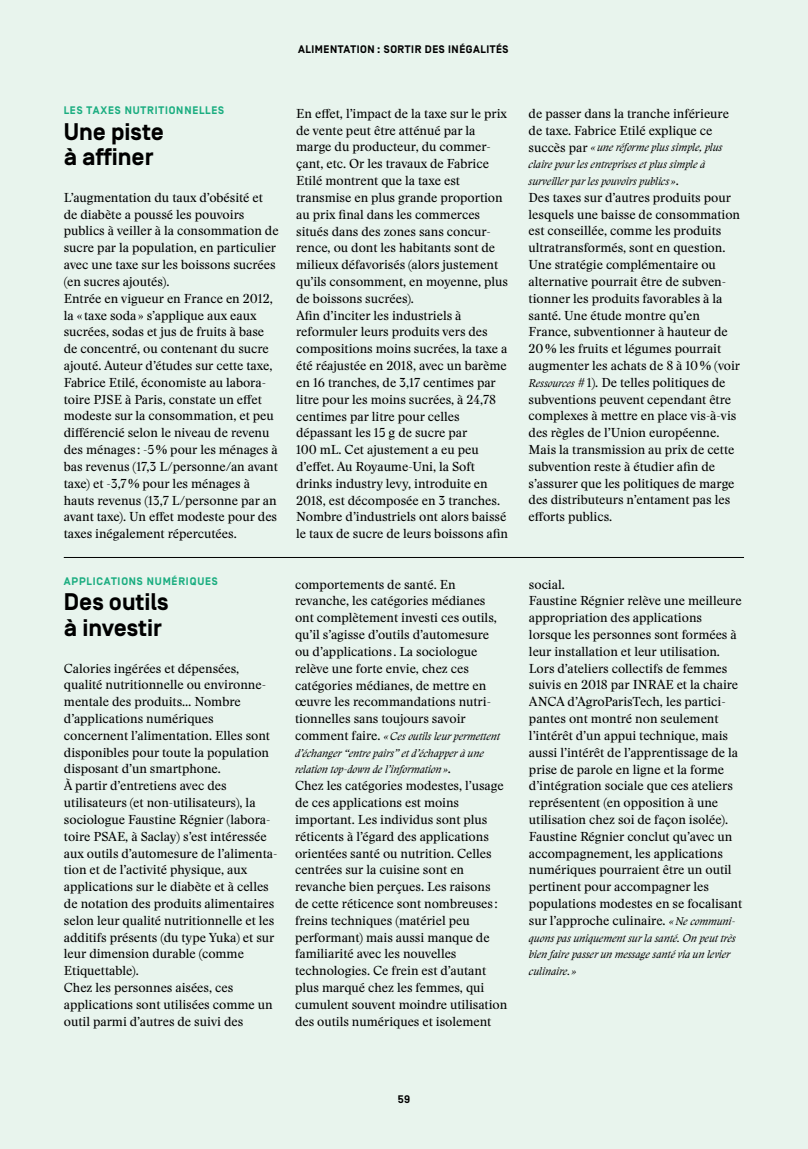
<style>
.page{position:relative;width:808px;height:1149px;background:#fff}
.page>*{position:absolute;margin:0;border:0;box-sizing:border-box;transform-origin:0 0}
.t1{font:700 24px/25.5px "Simplon Norm";color:#000}
.t2{font:12.75px/16.8px "Stanley";letter-spacing:-.005em;color:#000}
.t3{font:italic 10.95px/16.8px "Stanley";letter-spacing:-.005em;color:#000}
.t4{font:700 10.95px "Simplon Norm";letter-spacing:.075em;color:#1aad80}
.t5{font:700 10.95px "Simplon Norm";letter-spacing:.05em;color:#000}
.s1{font-style:normal;font-size:12.75px}
.s2{font-style:italic;font-size:10.95px}
</style>
<div class="page">
<div style="left:0;top:0;width:808px;height:1148px;background:#e8f4ed"></div>
<hr style="left:64px;top:557px;width:680px;height:1px;background:#000">
<p class="t5" style="left:298px;top:44px;width:212px">ALIMENTATION : SORTIR DES INÉGALITÉS</p>
<p class="t4" style="left:64px;top:104px;width:162px">LES TAXES NUTRITIONNELLES</p>
<h1 class="t1" style="left:64px;top:120px;width:102px">Une piste à affiner</h1>
<p class="t2" style="left:64px;top:189px;width:216px">L’augmentation du taux d’obésité et de diabète a poussé les pouvoirs publics à veiller à la consommation de sucre par la population, en particulier avec une taxe sur les boissons sucrées (en sucres ajoutés).<br>Entrée en vigueur en France en 2012, la « taxe soda » s’applique aux eaux sucrées, sodas et jus de fruits à base de concentré, ou contenant du sucre ajouté. Auteur d’études sur cette taxe, Fabrice Etilé, économiste au labora&shy;toire PJSE à Paris, constate un effet modeste sur la consommation, et peu différencié selon le niveau de revenu des ménages : -5 % pour les ménages à bas revenus (17,3 L/personne/an avant taxe) et -3,7 % pour les ménages à hauts revenus (13,7 L/personne par an avant taxe). Un effet modeste pour des taxes inégalement répercutées.</p>
<p class="t4" style="left:64px;top:575px;width:155px">APPLICATIONS NUMÉRIQUES</p>
<h1 class="t1" style="left:64px;top:590px;width:106px">Des outils à investir</h1>
<p class="t2" style="left:64px;top:659px;width:215px">Calories ingérées et dépensées, qualité nutritionnelle ou environne&shy;mentale des produits… Nombre d’applications numériques concernent l’alimentation. Elles sont disponibles pour toute la population disposant d’un smartphone.<br>À partir d’entretiens avec des utilisateurs (et non-utilisateurs), la sociologue Faustine Régnier (labora&shy;toire PSAE, à Saclay) s’est intéressée aux outils d’automesure de l’alimenta&shy;tion et de l’activité physique, aux applications sur le diabète et à celles de notation des produits alimentaires selon leur qualité nutritionnelle et les additifs présents (du type Yuka) et sur leur dimension durable (comme Etiquettable).<br>Chez les personnes aisées, ces applications sont utilisées comme un outil parmi d’autres de suivi des</p>
<p class="t2" style="left:296px;top:105px;width:213px">En effet, l’impact de la taxe sur le prix de vente peut être atténué par la marge du producteur, du commer&shy;çant, etc. Or les travaux de Fabrice Etilé montrent que la taxe est transmise en plus grande proportion au prix final dans les commerces situés dans des zones sans concur&shy;rence, ou dont les habitants sont de milieux défavorisés (alors justement qu’ils consomment, en moyenne, plus de boissons sucrées).<br>Afin d’inciter les industriels à reformuler leurs produits vers des compositions moins sucrées, la taxe a été réajustée en 2018, avec un barème en 16 tranches, de 3,17 centimes par litre pour les moins sucrées, à 24,78 centimes par litre pour celles dépassant les 15 g de sucre par<br>100 mL. Cet ajustement a eu peu d’effet. Au Royaume-Uni, la Soft drinks industry levy, introduite en 2018, est décomposée en 3 tranches.<br>Nombre d’industriels ont alors baissé le taux de sucre de leurs boissons afin</p>
<p class="t2" style="left:529px;top:105px;width:202px">de passer dans la tranche inférieure de taxe. Fabrice Etilé explique ce</p>
<p class="t3" style="left:529px;top:139px;width:195px"><span class="s1">succès par</span> « une réforme plus simple, plus claire pour les entreprises et plus simple à surveiller par les pouvoirs publics »<span class="s1">.</span></p>
<p class="t2" style="left:529px;top:189px;width:213px">Des taxes sur d’autres produits pour lesquels une baisse de consommation est conseillée, comme les produits ultratransformés, sont en question.<br>Une stratégie complémentaire ou alternative pourrait être de subven&shy;tionner les produits favorables à la santé. Une étude montre qu’en France, subventionner à hauteur de 20 % les fruits et légumes pourrait augmenter les achats de 8 à 10 % (voir <span class="s2">Ressources</span> # 1). De telles politiques de subventions peuvent cependant être complexes à mettre en place vis-à-vis des règles de l’Union européenne.<br>Mais la transmission au prix de cette subvention reste à étudier afin de s’assurer que les politiques de marge des distributeurs n’entament pas les efforts publics.</p>
<p class="t2" style="left:295px;top:575px;width:203px">comportements de santé. En revanche, les catégories médianes ont complètement investi ces outils, qu’il s’agisse d’outils d’automesure ou d’applications . La sociologue relève une forte envie, chez ces catégories médianes, de mettre en œuvre les recommandations nutri&shy;tionnelles sans toujours savoir</p>
<p class="t3" style="left:295px;top:727px;width:207px"><span class="s1">comment faire.</span> « Ces outils leur permettent d’échanger “entre pairs” et d’échapper à une relation top-down de l’information »<span class="s1">.</span></p>
<p class="t2" style="left:295px;top:777px;width:214px">Chez les catégories modestes, l’usage de ces applications est moins important. Les individus sont plus réticents à l’égard des applications orientées santé ou nutrition. Celles centrées sur la cuisine sont en revanche bien perçues. Les raisons de cette réticence sont nombreuses : freins techniques (matériel peu performant) mais aussi manque de familiarité avec les nouvelles technologies. Ce frein est d’autant plus marqué chez les femmes, qui cumulent souvent moindre utilisation des outils numériques et isolement</p>
<p class="t2" style="left:529px;top:575px;width:215px">social.<br>Faustine Régnier relève une meilleure appropriation des applications lorsque les personnes sont formées à leur installation et leur utilisation.<br>Lors d’ateliers collectifs de femmes suivis en 2018 par INRAE et la chaire ANCA d’AgroParisTech, les partici&shy;pantes ont montré non seulement l’intérêt d’un appui technique, mais aussi l’intérêt de l’apprentissage de la prise de parole en ligne et la forme d’intégration sociale que ces ateliers représentent (en opposition à une utilisation chez soi de façon isolée).<br>Faustine Régnier conclut qu’avec un accompagnement, les applications numériques pourraient être un outil pertinent pour accompagner les populations modestes en se focalisant sur l’approche culinaire. <span class="s2">« Ne communi-</span></p>
<p class="t3" style="left:529px;top:929px;width:208px">quons pas uniquement sur la santé. On peut très bien faire passer un message santé via un levier culinaire. »</p>
<p class="t5" style="left:398px;top:1093px;width:14px">59</p>
</div>
